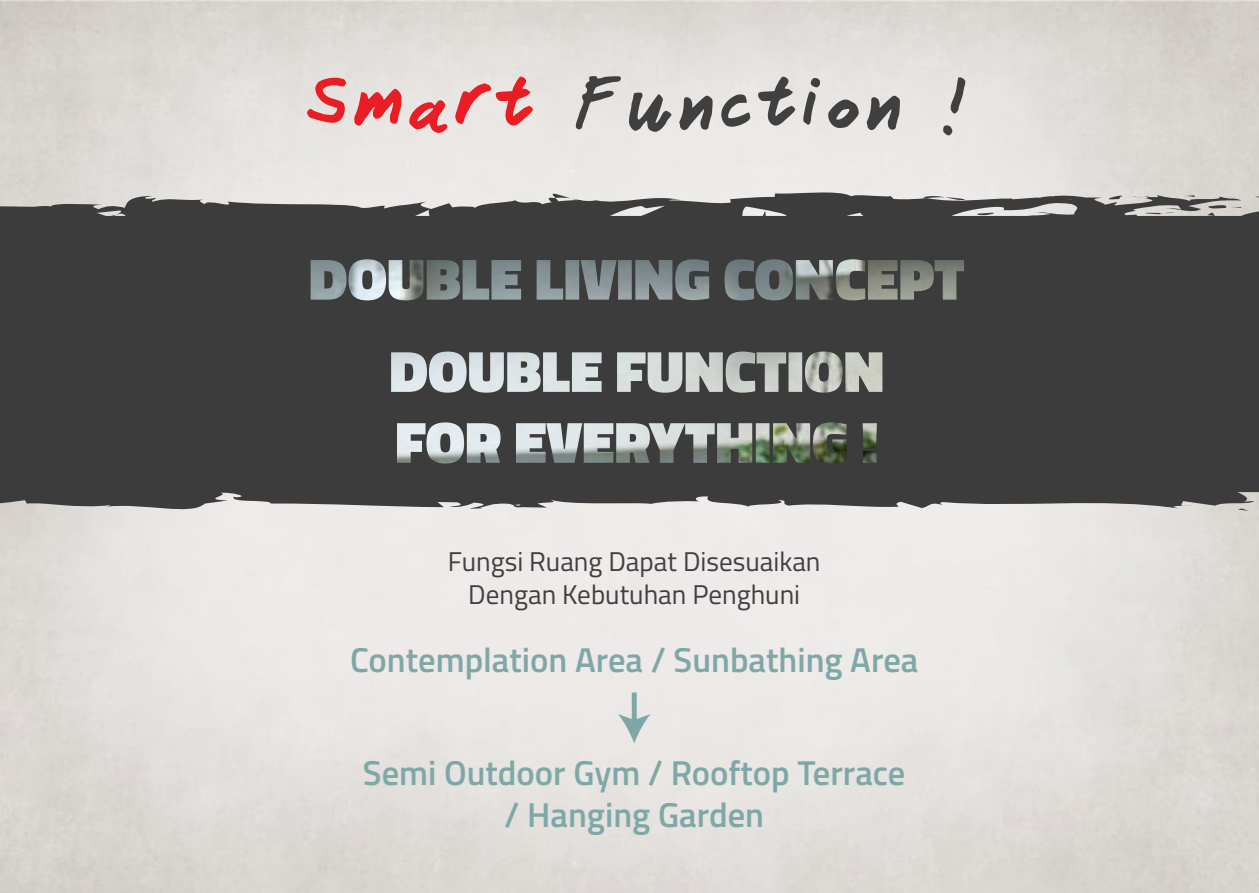
<style>
.page{position:relative;width:1259px;height:893px;background:#fff}
.page>*{position:absolute;margin:0;border:0;box-sizing:border-box;transform-origin:0 0}
.t1{font:66.6px "Janitor";letter-spacing:.1em;color:#404041}
.t2{font:600 34.5px/41.4px "Titillium Web";color:#7ea8a7;text-align:center}
.t3{font:27px/32.7px "Titillium Web";color:#404041;text-align:center}
.s1{color:#ea1c24}
</style>
<div class="page">
<svg style="left:0;top:189px;width:1259px;height:327px;background:#535453"></svg>
<img style="left:348px;top:259px;width:616px;height:41px">
<div style="left:632px;top:692px;width:5px;height:31px;background:#7ea8a7"></div>
<svg style="left:618px;top:714px;width:32px;height:29px"></svg>
<h1 class="t1" style="left:306px;top:65px;width:661px"><span class="s1">Smart</span> Function !</h1>
<p class="t3" style="left:448px;top:544px;width:374px">Fungsi Ruang Dapat Disesuaikan<br>Dengan Kebutuhan Penghuni</p>
<p class="t2" style="left:350px;top:638px;width:570px">Contemplation Area / Sunbathing Area</p>
<p class="t2" style="left:363px;top:751px;width:544px">Semi Outdoor Gym / Rooftop Terrace / Hanging Garden</p>
</div>
